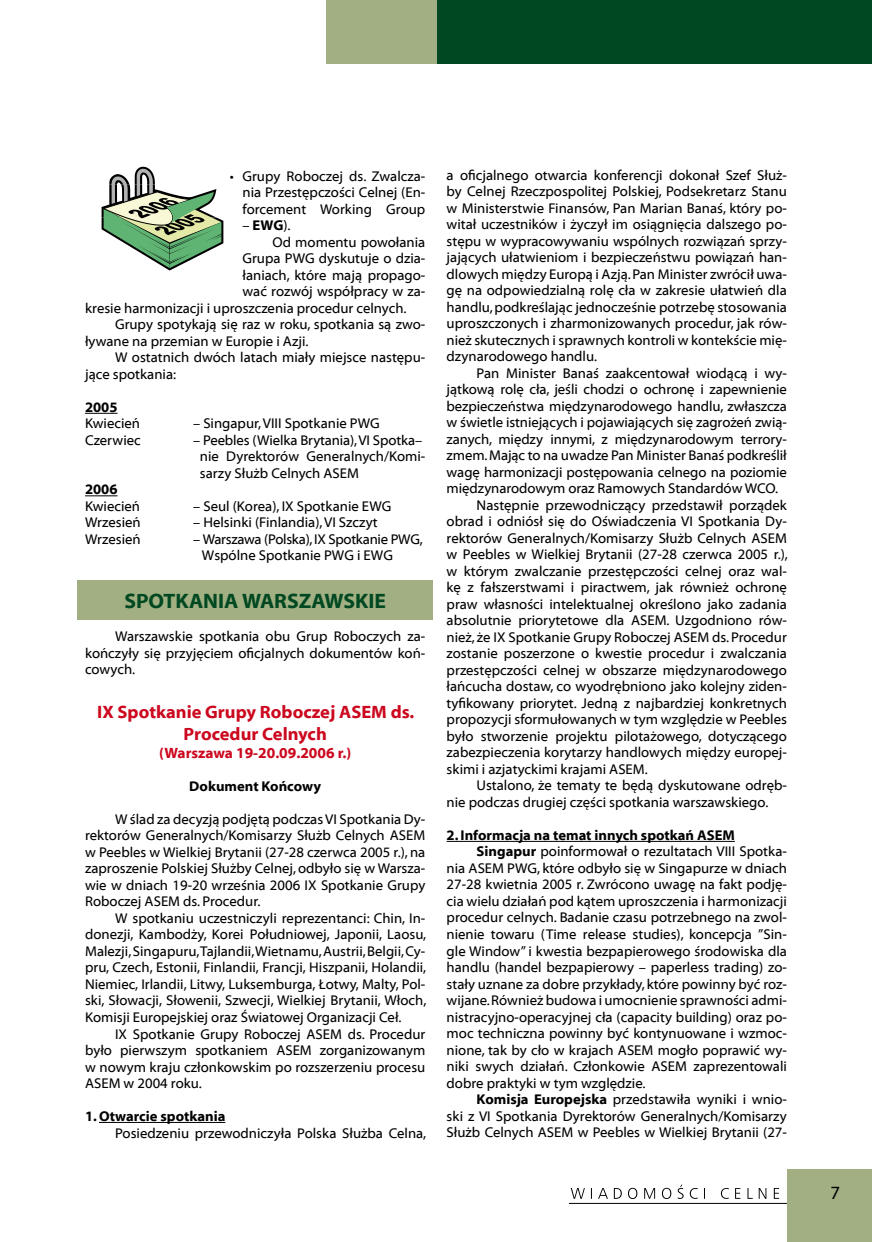
<style>
.page{position:relative;width:872px;height:1242px;background:#fff}
.page>*{position:absolute;margin:0;border:0;box-sizing:border-box;transform-origin:0 0}
.t1{font:21px "Myriad Bd Web";color:#004821}
.t2{font:18px/21.6px "Myriad Bd Web";color:#cc071e;text-align:center}
.t3{font:15px "Myriad Bd Web";color:#cc071e}
.t4{font:14.25px/16.5px "Myriad Web";color:#000;text-align:justify}
.t5{font:14.25px "Myriad Bd Web";color:#000}
.t6{font:14.25px/16.5px "Myriad Web";letter-spacing:-.02em;color:#000}
.t7{font:14.25px "Myriad Pro";color:#000}
.s1{font-family:"Myriad Bd Web"}
</style>
<div class="page">
<div style="left:787px;top:1169px;width:85px;height:73px;background:#a1af82"></div>
<div style="left:437px;top:0;width:435px;height:64px;background:#004821"></div>
<div style="left:326px;top:0;width:111px;height:64px;background:#a1af82"></div>
<svg style="left:571px;top:1184px;width:208px;height:15px"></svg>
<hr style="left:569px;top:1203px;width:218px;height:1px;background:#000">
<div style="left:78px;top:580px;width:355px;height:40px;background:#a1af82"></div>
<hr style="left:85px;top:413px;width:33px;height:1px;background:#000">
<hr style="left:85px;top:495px;width:33px;height:1px;background:#000">
<hr style="left:99px;top:1122px;width:126px;height:1px;background:#000">
<hr style="left:446px;top:841px;width:289px;height:1px;background:#000">
<svg style="left:101px;top:167px;width:122px;height:103px"></svg>
<p class="t7" style="left:230px;top:167px;width:6px">•</p>
<p class="t4" style="left:446px;top:167px;width:342px">a oficjalnego otwarcia konferencji dokonał Szef Służ&shy;by Celnej Rzeczpospolitej Polskiej, Podsekretarz Stanu w Ministerstwie Finansów, Pan Marian Banaś, który po&shy;witał uczestników i życzył im osiągnięcia dalszego po&shy;stępu w wypracowywaniu wspólnych rozwiązań sprzy&shy;jających ułatwieniom i bezpieczeństwu powiązań han&shy;dlowych między Europą i Azją. Pan Minister zwrócił uwa&shy;gę na odpowiedzialną rolę cła w zakresie ułatwień dla handlu, podkreślając jednocześnie potrzebę stosowania uproszczonych i zharmonizowanych procedur, jak rów&shy;nież skutecznych i sprawnych kontroli w kontekście mię&shy;dzynarodowego handlu.</p>
<p class="t4" style="left:476px;top:365px;width:312px">Pan Minister Banaś zaakcentował wiodącą i wy-</p>
<p class="t4" style="left:446px;top:381px;width:342px">jątkową rolę cła, jeśli chodzi o ochronę i zapewnienie</p>
<p class="t4" style="left:446px;top:398px;width:342px">bezpieczeństwa międzynarodowego handlu, zwłaszcza</p>
<p class="t4" style="left:446px;top:414px;width:342px">w świetle istniejących i pojawiających się zagrożeń zwią-</p>
<p class="t4" style="left:446px;top:431px;width:342px">zanych, między innymi, z międzynarodowym terrory-</p>
<p class="t4" style="left:446px;top:447px;width:342px">zmem. Mając to na uwadze Pan Minister Banaś podkreślił</p>
<p class="t4" style="left:446px;top:464px;width:342px">wagę harmonizacji postępowania celnego na poziomie</p>
<p class="t4" style="left:446px;top:480px;width:333px">międzynarodowym oraz Ramowych Standardów WCO.</p>
<p class="t4" style="left:476px;top:497px;width:312px">Następnie przewodniczący przedstawił porządek</p>
<p class="t4" style="left:446px;top:513px;width:342px">obrad i odniósł się do Oświadczenia VI Spotkania Dy-</p>
<p class="t4" style="left:446px;top:530px;width:342px">rektorów Generalnych/Komisarzy Służb Celnych ASEM</p>
<p class="t4" style="left:446px;top:546px;width:343px">w Peebles w Wielkiej Brytanii (27-28 czerwca 2005 r.),</p>
<p class="t4" style="left:446px;top:563px;width:342px">w którym zwalczanie przestępczości celnej oraz wal-</p>
<p class="t4" style="left:446px;top:579px;width:342px">kę z fałszerstwami i piractwem, jak również ochronę</p>
<p class="t4" style="left:446px;top:596px;width:342px">praw własności intelektualnej określono jako zadania</p>
<p class="t4" style="left:446px;top:612px;width:342px">absolutnie priorytetowe dla ASEM. Uzgodniono rów-</p>
<p class="t4" style="left:446px;top:629px;width:342px">nież, że IX Spotkanie Grupy Roboczej ASEM ds. Procedur</p>
<p class="t4" style="left:446px;top:645px;width:342px">zostanie poszerzone o kwestie procedur i zwalczania</p>
<p class="t4" style="left:446px;top:662px;width:342px">przestępczości celnej w obszarze międzynarodowego</p>
<p class="t4" style="left:446px;top:678px;width:342px">łańcucha dostaw, co wyodrębniono jako kolejny ziden-</p>
<p class="t4" style="left:446px;top:695px;width:342px">tyfikowany priorytet. Jedną z najbardziej konkretnych</p>
<p class="t4" style="left:446px;top:711px;width:342px">propozycji sformułowanych w tym względzie w Peebles</p>
<p class="t4" style="left:446px;top:728px;width:342px">było stworzenie projektu pilotażowego, dotyczącego</p>
<p class="t4" style="left:446px;top:744px;width:342px">zabezpieczenia korytarzy handlowych między europej-</p>
<p class="t4" style="left:446px;top:761px;width:203px">skimi i azjatyckimi krajami ASEM.</p>
<p class="t4" style="left:476px;top:777px;width:312px">Ustalono, że tematy te będą dyskutowane odręb-</p>
<p class="t4" style="left:446px;top:794px;width:323px">nie podczas drugiej części spotkania warszawskiego.</p>
<p class="t5" style="left:446px;top:827px;width:290px">2. Informacja na temat innych spotkań ASEM</p>
<p class="t4" style="left:446px;top:843px;width:342px;text-indent:30px"><span class="s1">Singapur</span> poinformował o rezultatach VIII Spotka&shy;nia ASEM PWG, które odbyło się w Singapurze w dniach 27-28 kwietnia 2005 r. Zwrócono uwagę na fakt podję&shy;cia wielu działań pod kątem uproszczenia i harmonizacji procedur celnych. Badanie czasu potrzebnego na zwol&shy;nienie towaru (Time release studies), koncepcja ”Sin&shy;gle Window” i kwestia bezpapierowego środowiska dla handlu (handel bezpapierowy – paperless trading) zo&shy;stały uznane za dobre przykłady, które powinny być roz&shy;wijane. Również budowa i umocnienie sprawności admi&shy;nistracyjno-operacyjnej cła (capacity building) oraz po&shy;moc techniczna powinny być kontynuowane i wzmoc&shy;nione, tak by cło w krajach ASEM mogło poprawić wy&shy;niki swych działań. Członkowie ASEM zaprezentowali dobre praktyki w tym względzie.</p>
<p class="t4" style="left:446px;top:1091px;width:342px;text-indent:30px"><span class="s1">Komisja Europejska</span> przedstawiła wyniki i wnio&shy;ski z VI Spotkania Dyrektorów Generalnych/Komisarzy Służb Celnych ASEM w Peebles w Wielkiej Brytanii (27-</p>
<p class="t4" style="left:242px;top:168px;width:184px">Grupy Roboczej ds. Zwalcza&shy;nia Przestępczości Celnej (En&shy;forcement Working Group</p>
<p class="t4" style="left:242px;top:218px;width:50px">– <span class="s1">EWG</span>).</p>
<p class="t4" style="left:272px;top:234px;width:154px">Od momentu powołania</p>
<p class="t4" style="left:242px;top:251px;width:184px">Grupa PWG dyskutuje o dzia-</p>
<p class="t4" style="left:242px;top:267px;width:184px">łaniach, które mają propago-</p>
<p class="t4" style="left:242px;top:284px;width:184px">wać rozwój współpracy w za-</p>
<p class="t4" style="left:85px;top:300px;width:323px">kresie harmonizacji i uproszczenia procedur celnych.</p>
<p class="t4" style="left:115px;top:317px;width:312px">Grupy spotykają się raz w roku, spotkania są zwo-</p>
<p class="t4" style="left:85px;top:333px;width:225px">ływane na przemian w Europie i Azji.</p>
<p class="t4" style="left:115px;top:350px;width:312px">W ostatnich dwóch latach miały miejsce następu-</p>
<p class="t4" style="left:85px;top:366px;width:93px">jące spotkania:</p>
<p class="t5" style="left:85px;top:399px;width:34px">2005</p>
<p class="t4" style="left:85px;top:416px;width:57px">Kwiecień</p>
<p class="t4" style="left:193px;top:416px;width:188px">– Singapur, VIII Spotkanie PWG</p>
<p class="t4" style="left:85px;top:432px;width:57px">Czerwiec</p>
<p class="t4" style="left:200px;top:432px;width:227px;text-align:left;text-indent:-7px">– Peebles (Wielka Brytania), VI Spotka– nie Dyrektorów Generalnych/Komi&shy;sarzy Służb Celnych ASEM</p>
<p class="t5" style="left:85px;top:482px;width:34px">2006</p>
<p class="t4" style="left:85px;top:498px;width:57px">Kwiecień</p>
<p class="t4" style="left:193px;top:498px;width:200px">– Seul (Korea), IX Spotkanie EWG</p>
<p class="t4" style="left:85px;top:515px;width:57px">Wrzesień</p>
<p class="t4" style="left:193px;top:515px;width:186px">– Helsinki (Finlandia), VI Szczyt</p>
<p class="t4" style="left:85px;top:531px;width:57px">Wrzesień</p>
<p class="t6" style="left:202px;top:531px;width:222px;text-indent:-9px">– Warszawa (Polska), IX Spotkanie PWG,<br>Wspólne Spotkanie PWG i EWG</p>
<h1 class="t1" style="left:124px;top:589px;width:263px">SPOTKANIA WARSZAWSKIE</h1>
<p class="t4" style="left:85px;top:628px;width:342px;text-indent:30px">Warszawskie spotkania obu Grup Roboczych za&shy;kończyły się przyjęciem oficjalnych dokumentów koń&shy;cowych.</p>
<p class="t2" style="left:97px;top:702px;width:319px">IX Spotkanie Grupy Roboczej ASEM ds.<br>Procedur Celnych</p>
<p class="t3" style="left:159px;top:744px;width:194px">(Warszawa 19-20.09.2006 r.)</p>
<p class="t5" style="left:189px;top:778px;width:133px">Dokument Końcowy</p>
<p class="t4" style="left:85px;top:811px;width:342px;text-indent:30px">W ślad za decyzją podjętą podczas VI Spotkania Dy&shy;rektorów Generalnych/Komisarzy Służb Celnych ASEM w Peebles w Wielkiej Brytanii (27-28 czerwca 2005 r.), na zaproszenie Polskiej Służby Celnej, odbyło się w Warsza&shy;wie w dniach 19-20 września 2006 IX Spotkanie Grupy Roboczej ASEM ds. Procedur.</p>
<p class="t4" style="left:85px;top:910px;width:343px;text-indent:30px">W spotkaniu uczestniczyli reprezentanci: Chin, In&shy;donezji, Kambodży, Korei Południowej, Japonii, Laosu, Malezji, Singapuru, Tajlandii, Wietnamu, Austrii, Belgii, Cy&shy;pru, Czech, Estonii, Finlandii, Francji, Hiszpanii, Holandii, Niemiec, Irlandii, Litwy, Luksemburga, Łotwy, Malty, Pol&shy;ski, Słowacji, Słowenii, Szwecji, Wielkiej Brytanii, Włoch, Komisji Europejskiej oraz Światowej Organizacji Ceł.</p>
<p class="t4" style="left:85px;top:1025px;width:342px;text-indent:30px">IX Spotkanie Grupy Roboczej ASEM ds. Procedur było pierwszym spotkaniem ASEM zorganizowanym w nowym kraju członkowskim po rozszerzeniu procesu ASEM w 2004 roku.</p>
<p class="t5" style="left:85px;top:1108px;width:142px">1. Otwarcie spotkania</p>
<p class="t4" style="left:115px;top:1124px;width:313px">Posiedzeniu przewodniczyła Polska Służba Celna,</p>
</div>
